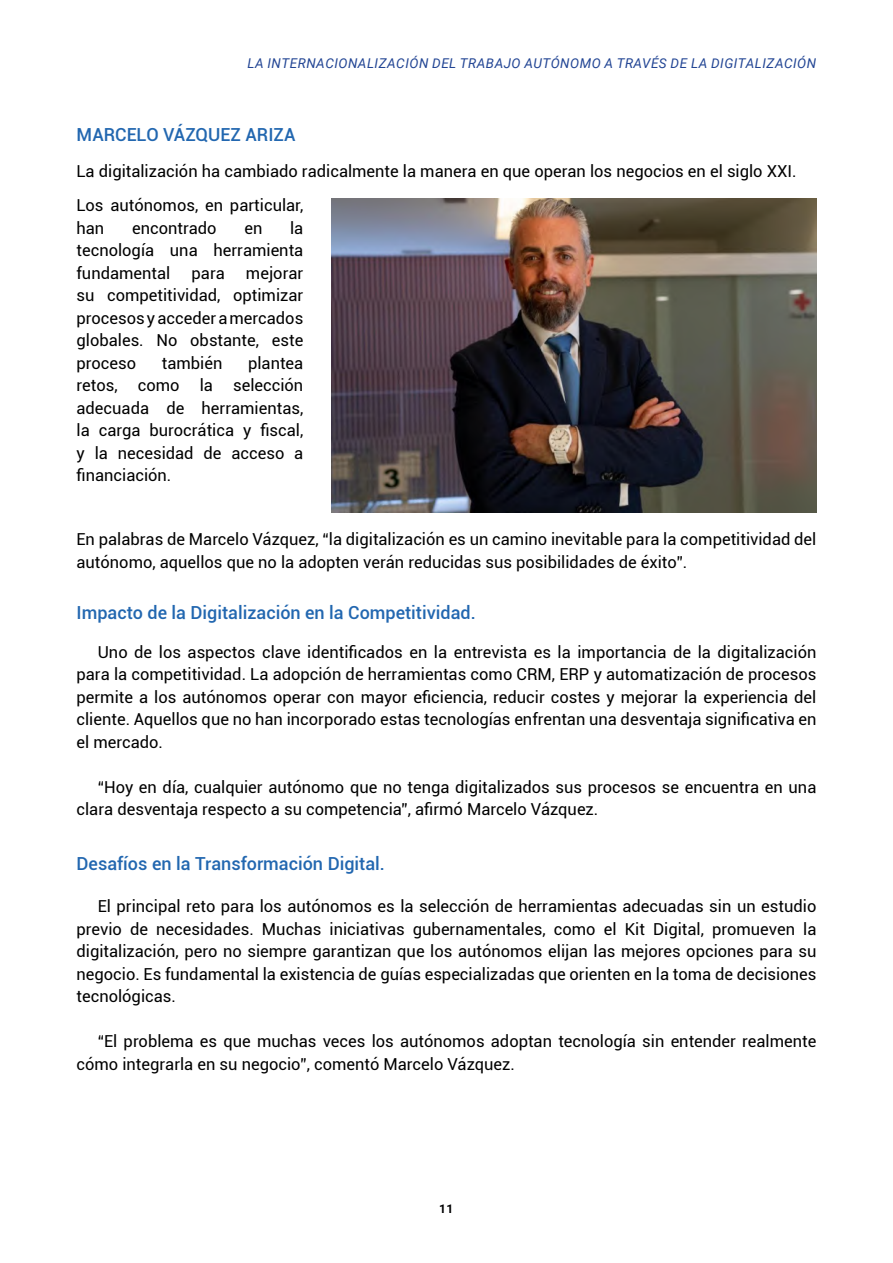
<style>
.page{position:relative;width:893px;height:1263px;background:#fff}
.page>*{position:absolute;margin:0;border:0;box-sizing:border-box;transform-origin:0 0}
.t1{font:500 18px "Roboto";color:#2267b0}
.t2{font:16.5px/22.5px "Roboto";color:#000;text-align:justify}
.t3{font:italic 13.5px "Roboto";letter-spacing:.035em;color:#224594}
.t4{font:700 12px "Roboto";color:#020203}
</style>
<div class="page">
<img style="left:332px;top:199px;width:484px;height:313px">
<p class="t3" style="left:247px;top:54px;width:570px">LA INTERNACIONALIZACIÓN DEL TRABAJO AUTÓNOMO A TRAVÉS DE LA DIGITALIZACIÓN</p>
<p class="t1" style="left:77px;top:122px;width:221px">MARCELO VÁZQUEZ ARIZA</p>
<p class="t2" style="left:77px;top:159px;width:722px">La digitalización ha cambiado radicalmente la manera en que operan los negocios en el siglo XXI.</p>
<p class="t2" style="left:77px;top:193px;width:228px">Los autónomos, en particular, han</p>
<p class="t2" style="left:77px;top:216px;width:228px;text-indent:214px">la tecnología una herramienta fundamental</p>
<p class="t2" style="left:132px;top:216px;width:86px">encontrado</p>
<p class="t2" style="left:244px;top:216px;width:20px">en</p>
<p class="t2" style="left:77px;top:261px;width:228px;text-indent:169px">mejorar su competitividad, optimizar procesos y acceder a mercados globales. No obstante, este proceso</p>
<p class="t2" style="left:192px;top:261px;width:35px">para</p>
<p class="t2" style="left:77px;top:351px;width:228px;text-indent:172px">plantea retos, como la selección adecuada de herramientas, la carga burocrática y fiscal, y la necesidad de acceso a financiación.</p>
<p class="t2" style="left:162px;top:351px;width:62px">también</p>
<p class="t2" style="left:77px;top:527px;width:741px">En palabras de Marcelo Vázquez, “la digitalización es un camino inevitable para la competitividad del autónomo, aquellos que no la adopten verán reducidas sus posibilidades de éxito”.</p>
<p class="t1" style="left:77px;top:600px;width:401px">Impacto de la Digitalización en la Competitividad.</p>
<p class="t2" style="left:77px;top:640px;width:741px;text-indent:21px">Uno de los aspectos clave identificados en la entrevista es la importancia de la digitalización para la competitividad. La adopción de herramientas como CRM, ERP y automatización de procesos permite a los autónomos operar con mayor eficiencia, reducir costes y mejorar la experiencia del cliente. Aquellos que no han incorporado estas tecnologías enfrentan una desventaja significativa en el mercado.</p>
<p class="t2" style="left:77px;top:775px;width:741px;text-indent:21px">“Hoy en día, cualquier autónomo que no tenga digitalizados sus procesos se encuentra en una clara desventaja respecto a su competencia”, afirmó Marcelo Vázquez.</p>
<p class="t1" style="left:77px;top:851px;width:310px">Desafíos en la Transformación Digital.</p>
<p class="t2" style="left:77px;top:894px;width:741px;text-indent:21px">El principal reto para los autónomos es la selección de herramientas adecuadas sin un estudio previo de necesidades. Muchas iniciativas gubernamentales, como el Kit Digital, promueven la digitalización, pero no siempre garantizan que los autónomos elijan las mejores opciones para su negocio. Es fundamental la existencia de guías especializadas que orienten en la toma de decisiones tecnológicas.</p>
<p class="t2" style="left:77px;top:1029px;width:741px;text-indent:21px">“El problema es que muchas veces los autónomos adoptan tecnología sin entender realmente cómo integrarla en su negocio”, comentó Marcelo Vázquez.</p>
<p class="t4" style="left:439px;top:1200px;width:16px">11</p>
</div>
